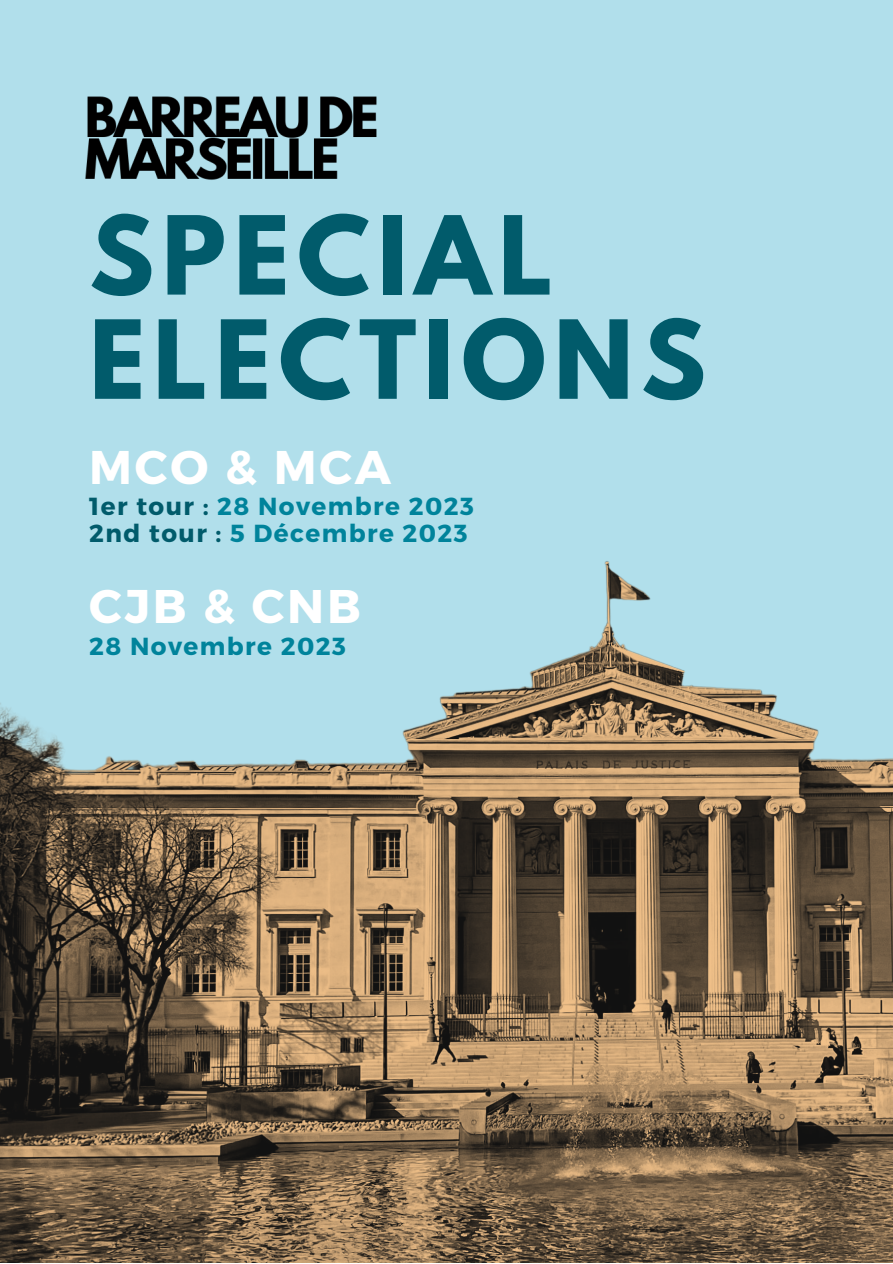
<style>
.page{position:relative;width:893px;height:1264px;background:#fff}
.page>*{position:absolute;margin:0;border:0;box-sizing:border-box;transform-origin:0 0}
.t1{font:700 96.3px "League Spartan";letter-spacing:.08em;color:#015b6b}
.t2{font:700 47.1px "Montserrat";letter-spacing:.06em;color:#fff}
.t3{font:700 24.6px "Montserrat";letter-spacing:.06em;color:#00839b}
.s1{color:#015b6b}
</style>
<div class="page">
<div style="left:0;top:0;width:892px;height:1262px;background:#b1dfeb"></div>
<img style="left:0;top:561px;width:892px;height:701px">
<img style="left:85px;top:96px;width:292px;height:84px">
<p class="t1" style="left:89px;top:208px;width:465px">SPECIAL</p>
<p class="t1" style="left:89px;top:312px;width:618px">ELECTIONS</p>
<p class="t2" style="left:89px;top:436px;width:303px">MCO &amp; MCA</p>
<p class="t3" style="left:89px;top:490px;width:386px"><span class="s1">1er tour :</span> 28 Novembre 2023</p>
<p class="t3" style="left:89px;top:517px;width:380px"><span class="s1">2nd tour :</span> 5 Décembre 2023</p>
<p class="t2" style="left:89px;top:575px;width:273px">CJB &amp; CNB</p>
<p class="t3" style="left:89px;top:629px;width:258px">28 Novembre 2023</p>
</div>
